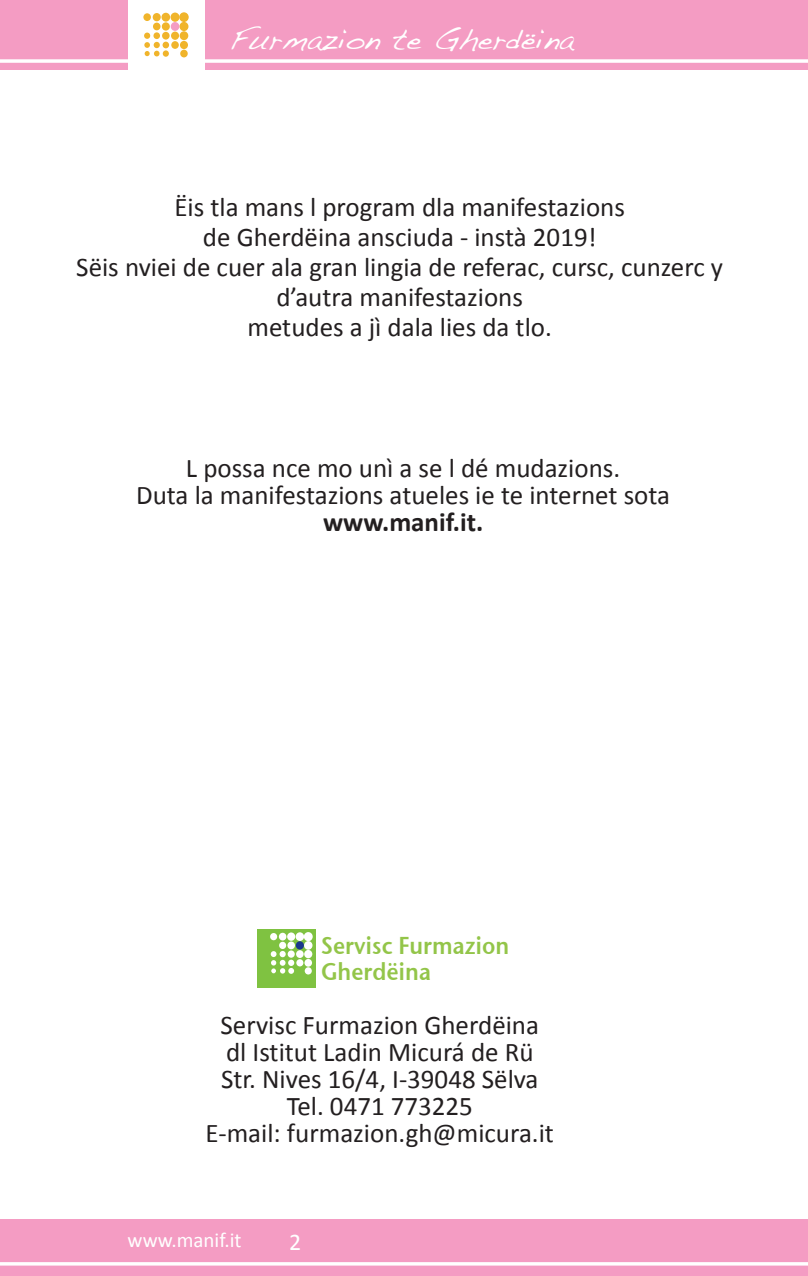
<style>
.page{position:relative;width:808px;height:1276px;background:#fff}
.page>*{position:absolute;margin:0;border:0;box-sizing:border-box;transform-origin:0 0}
.t1{font:30px "Handwriting Dakota";color:#fff}
.t2{font:27px/27px "Calibri";color:#231f20;text-align:center}
.t3{font:700 27px "Calibri";color:#231f20}
.t4{font:24.3px/26.1px "Stone Sans Sem ITCTT Semi";color:#93c549;scale:.91 1}
.t5{font:24px "Calibri";color:#fff}
.t6{font:21px "Calibri";color:#fff}
</style>
<div class="page">
<div style="left:0;top:0;width:808px;height:70px;background:#f49cc3"></div>
<div style="left:0;top:1218px;width:808px;height:58px;background:#f49cc3"></div>
<hr style="left:0;top:60px;width:808px;height:3px;background:#fff">
<hr style="left:0;top:1262px;width:808px;height:3px;background:#fff">
<div style="left:128px;top:0;width:76px;height:73px;background:#fff"></div>
<div style="left:179px;top:12px;width:10px;height:10px;background:#f0b42b;border-radius:50%"></div>
<div style="left:171px;top:13px;width:9px;height:9px;background:#f0b42b;border-radius:50%"></div>
<div style="left:179px;top:22px;width:9px;height:9px;background:#f0b42b;border-radius:50%"></div>
<div style="left:161px;top:13px;width:9px;height:9px;background:#f0b42b;border-radius:50%"></div>
<div style="left:171px;top:22px;width:8px;height:9px;background:#f49cc3;border-radius:50%"></div>
<div style="left:180px;top:31px;width:8px;height:9px;background:#f0b42b;border-radius:50%"></div>
<div style="left:153px;top:13px;width:8px;height:8px;background:#f0b42b;border-radius:50%"></div>
<div style="left:162px;top:22px;width:8px;height:9px;background:#f0b42b;border-radius:50%"></div>
<div style="left:171px;top:32px;width:8px;height:8px;background:#f0b42b;border-radius:50%"></div>
<div style="left:180px;top:41px;width:8px;height:8px;background:#f0b42b;border-radius:50%"></div>
<div style="left:143px;top:13px;width:8px;height:8px;background:#f0b42b;border-radius:50%"></div>
<div style="left:153px;top:23px;width:7px;height:7px;background:#f0b42b;border-radius:50%"></div>
<div style="left:171px;top:41px;width:8px;height:8px;background:#f0b42b;border-radius:50%"></div>
<div style="left:180px;top:50px;width:8px;height:7px;background:#f0b42b;border-radius:50%"></div>
<svg style="left:144px;top:33px;width:25px;height:23px"></svg>
<div style="left:258px;top:929px;width:58px;height:58px;background:#7fc241"></div>
<div style="left:304px;top:932px;width:9px;height:9px;background:#fff;border-radius:50%"></div>
<div style="left:296px;top:932px;width:8px;height:9px;background:#fff;border-radius:50%"></div>
<div style="left:304px;top:941px;width:8px;height:8px;background:#fff;border-radius:50%"></div>
<div style="left:287px;top:932px;width:8px;height:9px;background:#fff;border-radius:50%"></div>
<div style="left:296px;top:941px;width:8px;height:8px;background:#1b388c;border-radius:50%"></div>
<div style="left:304px;top:950px;width:8px;height:8px;background:#fff;border-radius:50%"></div>
<div style="left:279px;top:932px;width:7px;height:8px;background:#fff;border-radius:50%"></div>
<div style="left:287px;top:941px;width:8px;height:8px;background:#fff;border-radius:50%"></div>
<div style="left:296px;top:950px;width:8px;height:8px;background:#fff;border-radius:50%"></div>
<div style="left:304px;top:959px;width:8px;height:7px;background:#fff;border-radius:50%"></div>
<div style="left:270px;top:933px;width:7px;height:7px;background:#fff;border-radius:50%"></div>
<div style="left:279px;top:941px;width:7px;height:8px;background:#fff;border-radius:50%"></div>
<div style="left:296px;top:959px;width:7px;height:7px;background:#fff;border-radius:50%"></div>
<div style="left:305px;top:967px;width:7px;height:7px;background:#fff;border-radius:50%"></div>
<svg style="left:271px;top:951px;width:23px;height:23px"></svg>
<p class="t1" style="left:230px;top:21px;width:345px">Furmazion te Gherdëina</p>
<p class="t2" style="left:76px;top:192px;width:648px;line-height:30px">Ëis tla mans l program dla manifestazions<br>de Gherdëina ansciuda - instà 2019!<br>Sëis nviei de cuer ala gran lingia de referac, cursc, cunzerc y d’autra manifestazions<br>metudes a jì dala lies da tlo.</p>
<p class="t2" style="left:136px;top:455px;width:535px">L possa nce mo unì a se l dé mudazions.<br>Duta la manifestazions atueles ie te internet sota</p>
<p class="t3" style="left:323px;top:505px;width:162px">www.manif.it.</p>
<p class="t4" style="left:321px;top:930px;width:208px">Servisc Furmazion<br>Gherdëina</p>
<p class="t2" style="left:206px;top:1011px;width:350px">Servisc Furmazion Gherdëina<br>dl Istitut Ladin Micurá de Rü<br>Str. Nives 16/4, I-39048 Sëlva<br>Tel. 0471 773225<br>E-mail: furmazion.gh@micura.it</p>
<p class="t6" style="left:128px;top:1227px;width:115px">www.manif.it</p>
<p class="t5" style="left:289px;top:1226px;width:14px">2</p>
</div>
